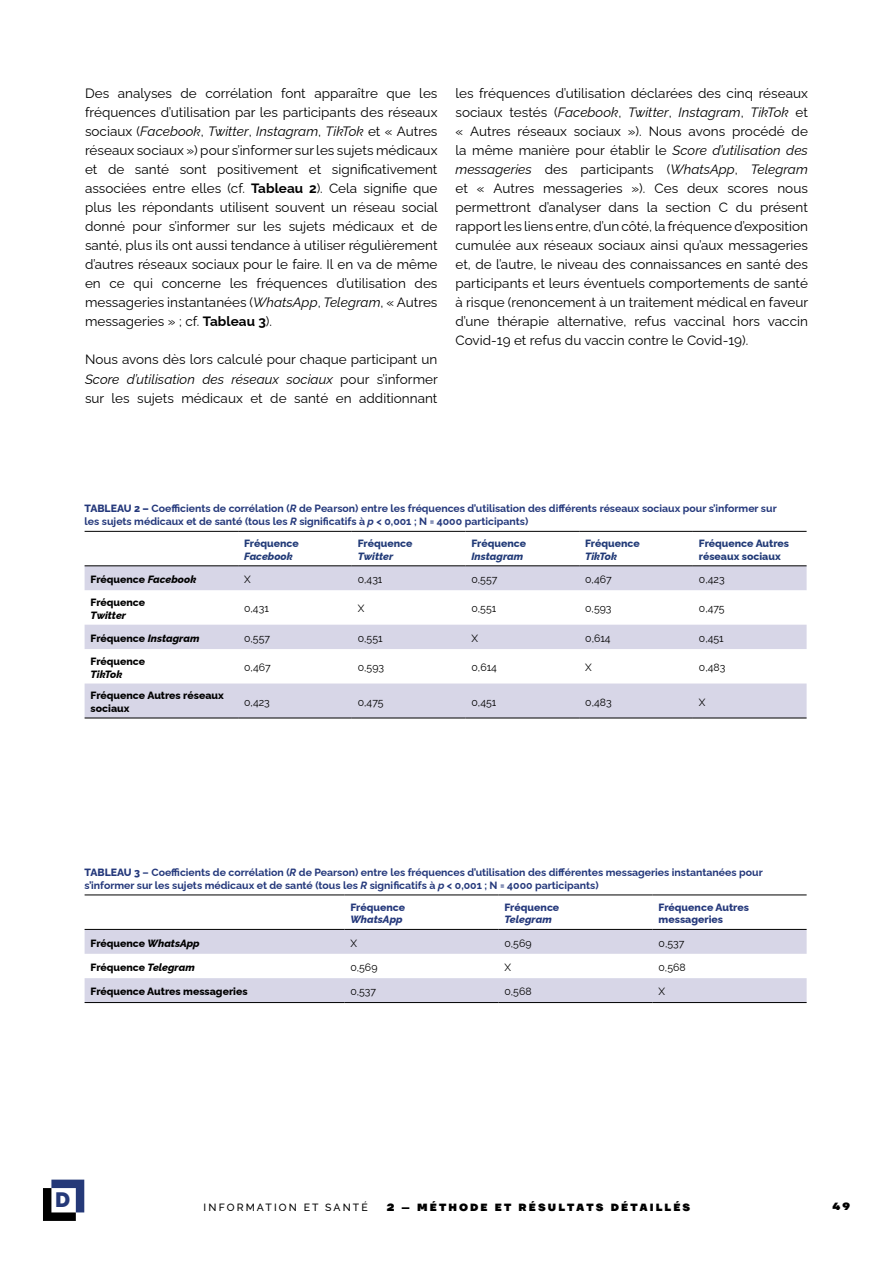
<style>
.page{position:relative;width:893px;height:1263px;background:#fff}
.page>*{position:absolute;margin:0;border:0;box-sizing:border-box;transform-origin:0 0}
.t1{font:900 20.85px "Raleway";color:#253978}
.t2{font:13.5px/19px "Raleway";color:#000;text-align:justify}
.t3{font:700 10.5px/12.6px "Raleway";color:#24387b}
.t4{font:800 10.5px/12.6px "Raleway";color:#000}
.t5{font:10.5px "Raleway";color:#000}
.t6{font:800 10.5px/12.6px "Raleway";color:#213a77}
.t7{font:800 10.5px/12.6px "Raleway";color:#24387b}
.t8{font:10.5px "Willump";letter-spacing:.2em;color:#000}
.t9{font:italic 800 10.5px "Raleway";color:#213a77}
.t10{font:500 10.5px "Raleway";letter-spacing:.2em;color:#000}
.t11{font:italic 800 10.5px "Raleway";color:#24387b}
.t12{font:italic 800 10.5px "Raleway";color:#000}
.s1{font-style:italic}
.s2{font-weight:700}
.s3{font-weight:800}
</style>
<div class="page">
<svg style="left:85px;top:566px;width:722px;height:152px;fill:#d7d6e7"></svg>
<hr style="left:85px;top:531px;width:153px;height:1px;background:#000">
<hr style="left:238px;top:531px;width:114px;height:1px;background:#000">
<hr style="left:352px;top:531px;width:113px;height:1px;background:#000">
<hr style="left:465px;top:531px;width:114px;height:1px;background:#000">
<hr style="left:579px;top:531px;width:114px;height:1px;background:#000">
<hr style="left:693px;top:531px;width:114px;height:1px;background:#000">
<hr style="left:238px;top:565px;width:114px;height:1px;background:#000">
<hr style="left:352px;top:565px;width:113px;height:1px;background:#000">
<hr style="left:465px;top:565px;width:114px;height:1px;background:#000">
<hr style="left:579px;top:565px;width:114px;height:1px;background:#000">
<hr style="left:693px;top:565px;width:114px;height:1px;background:#000">
<hr style="left:238px;top:718px;width:114px;height:1px;background:#000">
<hr style="left:352px;top:718px;width:113px;height:1px;background:#000">
<hr style="left:465px;top:718px;width:114px;height:1px;background:#000">
<hr style="left:579px;top:718px;width:114px;height:1px;background:#000">
<hr style="left:693px;top:718px;width:114px;height:1px;background:#000">
<hr style="left:85px;top:565px;width:153px;height:1px;background:#000">
<hr style="left:85px;top:718px;width:153px;height:1px;background:#000">
<svg style="left:85px;top:930px;width:722px;height:72px;fill:#d7d6e7"></svg>
<hr style="left:85px;top:894px;width:259px;height:1px;background:#000">
<hr style="left:344px;top:894px;width:154px;height:1px;background:#000">
<hr style="left:498px;top:894px;width:155px;height:1px;background:#000">
<hr style="left:653px;top:894px;width:154px;height:1px;background:#000">
<hr style="left:344px;top:929px;width:154px;height:1px;background:#000">
<hr style="left:498px;top:929px;width:155px;height:1px;background:#000">
<hr style="left:653px;top:929px;width:154px;height:1px;background:#000">
<hr style="left:85px;top:929px;width:259px;height:1px;background:#000">
<hr style="left:85px;top:1002px;width:259px;height:1px;background:#000">
<hr style="left:344px;top:1002px;width:154px;height:1px;background:#000">
<hr style="left:498px;top:1002px;width:155px;height:1px;background:#000">
<hr style="left:653px;top:1002px;width:154px;height:1px;background:#000">
<svg style="left:43px;top:1179px;width:41px;height:42px"></svg>
<p class="t2" style="left:85px;top:82px;width:354px">Des analyses de corrélation font apparaître que les fréquences d’utilisation par les participants des réseaux sociaux (<span class="s1">Facebook</span>, <span class="s1">Twitter</span>, <span class="s1">Instagram</span>, <span class="s1">TikTok</span> et « Autres réseaux sociaux ») pour s’informer sur les sujets médicaux et de santé sont positivement et significativement associées entre elles (cf. <span class="s2">Tableau 2</span>). Cela signifie que plus les répondants utilisent souvent un réseau social donné pour s’informer sur les sujets médicaux et de santé, plus ils ont aussi tendance à utiliser régulièrement d’autres réseaux sociaux pour le faire. Il en va de même en ce qui concerne les fréquences d’utilisation des messageries instantanées (<span class="s1">WhatsApp</span>, <span class="s1">Telegram</span>, « Autres messageries » ; cf. <span class="s2">Tableau 3</span>).</p>
<p class="t2" style="left:85px;top:349px;width:354px">Nous avons dès lors calculé pour chaque participant un <span class="s1">Score d’utilisation des réseaux sociaux</span> pour s’informer sur les sujets médicaux et de santé en additionnant</p>
<p class="t2" style="left:455px;top:82px;width:354px">les fréquences d’utilisation déclarées des cinq réseaux sociaux testés (<span class="s1">Facebook</span>, <span class="s1">Twitter</span>, <span class="s1">Instagram</span>, <span class="s1">TikTok</span> et « Autres réseaux sociaux »). Nous avons procédé de la même manière pour établir le <span class="s1">Score d’utilisation des messageries</span> des participants (<span class="s1">WhatsApp</span>, <span class="s1">Telegram </span>et « Autres messageries »). Ces deux scores nous permettront d’analyser dans la section C du présent rapport les liens entre, d’un côté, la fréquence d’exposition cumulée aux réseaux sociaux ainsi qu’aux messageries et, de l’autre, le niveau des connaissances en santé des participants et leurs éventuels comportements de santé à risque (renoncement à un traitement médical en faveur d’une thérapie alternative, refus vaccinal hors vaccin Covid-19 et refus du vaccin contre le Covid-19).</p>
<p class="t3" style="left:85px;top:501px;width:694px"><span class="s3">TABLEAU 2 –</span> Coefficients de corrélation (<span class="s1">R</span> de Pearson) entre les fréquences d’utilisation des différents réseaux sociaux pour s’informer sur les sujets médicaux et de santé (tous les <span class="s1">R</span> significatifs à <span class="s1">p</span> &lt; 0,001 ; N = 4000 participants)</p>
<p class="t6" style="left:244px;top:536px;width:56px">Fréquence</p>
<p class="t9" style="left:244px;top:548px;width:50px">Facebook</p>
<p class="t6" style="left:358px;top:536px;width:56px">Fréquence</p>
<p class="t9" style="left:358px;top:548px;width:37px">Twitter</p>
<p class="t6" style="left:471px;top:536px;width:56px">Fréquence</p>
<p class="t9" style="left:471px;top:548px;width:53px">Instagram</p>
<p class="t6" style="left:585px;top:536px;width:56px">Fréquence</p>
<p class="t9" style="left:585px;top:548px;width:33px">TikTok</p>
<p class="t6" style="left:699px;top:536px;width:92px">Fréquence Autres réseaux sociaux</p>
<p class="t4" style="left:91px;top:572px;width:107px">Fréquence <span class="s1">Facebook</span></p>
<p class="t5" style="left:244px;top:571px;width:8px">X</p>
<p class="t5" style="left:358px;top:571px;width:26px">0,431</p>
<p class="t5" style="left:471px;top:571px;width:27px">0,557</p>
<p class="t5" style="left:585px;top:571px;width:28px">0,467</p>
<p class="t5" style="left:699px;top:571px;width:27px">0,423</p>
<p class="t4" style="left:91px;top:595px;width:56px">Fréquence</p>
<p class="t12" style="left:91px;top:607px;width:37px">Twitter</p>
<p class="t5" style="left:244px;top:600px;width:26px">0,431</p>
<p class="t5" style="left:358px;top:600px;width:8px">X</p>
<p class="t5" style="left:471px;top:600px;width:26px">0,551</p>
<p class="t5" style="left:585px;top:600px;width:28px">0,593</p>
<p class="t5" style="left:699px;top:600px;width:27px">0,475</p>
<p class="t4" style="left:91px;top:631px;width:110px">Fréquence <span class="s1">Instagram</span></p>
<p class="t5" style="left:244px;top:630px;width:27px">0,557</p>
<p class="t5" style="left:358px;top:630px;width:26px">0,551</p>
<p class="t5" style="left:471px;top:630px;width:8px">X</p>
<p class="t5" style="left:585px;top:630px;width:27px">0,614</p>
<p class="t5" style="left:699px;top:630px;width:26px">0,451</p>
<p class="t4" style="left:91px;top:654px;width:56px">Fréquence</p>
<p class="t12" style="left:91px;top:665px;width:33px">TikTok</p>
<p class="t5" style="left:244px;top:659px;width:28px">0,467</p>
<p class="t5" style="left:358px;top:659px;width:28px">0,593</p>
<p class="t5" style="left:471px;top:659px;width:27px">0,614</p>
<p class="t5" style="left:585px;top:659px;width:8px">X</p>
<p class="t5" style="left:699px;top:659px;width:28px">0,483</p>
<p class="t4" style="left:91px;top:688px;width:135px">Fréquence Autres réseaux sociaux</p>
<p class="t5" style="left:244px;top:694px;width:27px">0,423</p>
<p class="t5" style="left:358px;top:694px;width:27px">0,475</p>
<p class="t5" style="left:471px;top:694px;width:26px">0,451</p>
<p class="t5" style="left:585px;top:694px;width:28px">0,483</p>
<p class="t5" style="left:699px;top:694px;width:8px">X</p>
<p class="t3" style="left:85px;top:865px;width:680px"><span class="s3">TABLEAU 3</span> – Coefficients de corrélation (<span class="s1">R</span> de Pearson) entre les fréquences d’utilisation des différentes messageries instantanées pour s’informer sur les sujets médicaux et de santé (tous les <span class="s1">R</span> significatifs à <span class="s1">p</span> &lt; 0,001 ; N = 4000 participants)</p>
<p class="t7" style="left:350px;top:900px;width:56px">Fréquence</p>
<p class="t11" style="left:350px;top:911px;width:54px">WhatsApp</p>
<p class="t7" style="left:504px;top:900px;width:56px">Fréquence</p>
<p class="t11" style="left:504px;top:911px;width:49px">Telegram</p>
<p class="t7" style="left:659px;top:900px;width:92px">Fréquence Autres messageries</p>
<p class="t4" style="left:91px;top:935px;width:111px">Fréquence <span class="s1">WhatsApp</span></p>
<p class="t5" style="left:350px;top:934px;width:8px">X</p>
<p class="t5" style="left:504px;top:934px;width:29px">0,569</p>
<p class="t5" style="left:658px;top:934px;width:27px">0,537</p>
<p class="t4" style="left:91px;top:960px;width:106px">Fréquence <span class="s1">Telegram</span></p>
<p class="t5" style="left:350px;top:959px;width:29px">0,569</p>
<p class="t5" style="left:504px;top:959px;width:8px">X</p>
<p class="t5" style="left:658px;top:959px;width:29px">0,568</p>
<p class="t4" style="left:91px;top:984px;width:159px">Fréquence Autres messageries</p>
<p class="t5" style="left:350px;top:983px;width:27px">0,537</p>
<p class="t5" style="left:504px;top:983px;width:29px">0,568</p>
<p class="t5" style="left:658px;top:983px;width:8px">X</p>
<h1 class="t1" style="left:55px;top:1183px;width:16px">D</h1>
<p class="t10" style="left:204px;top:1199px;width:166px">INFORMATION ET SANTÉ</p>
<p class="t8" style="left:387px;top:1201px;width:305px">2 – MÉTHODE ET RÉSULTATS DÉTAILLÉS</p>
<p class="t8" style="left:832px;top:1200px;width:19px">49</p>
</div>
